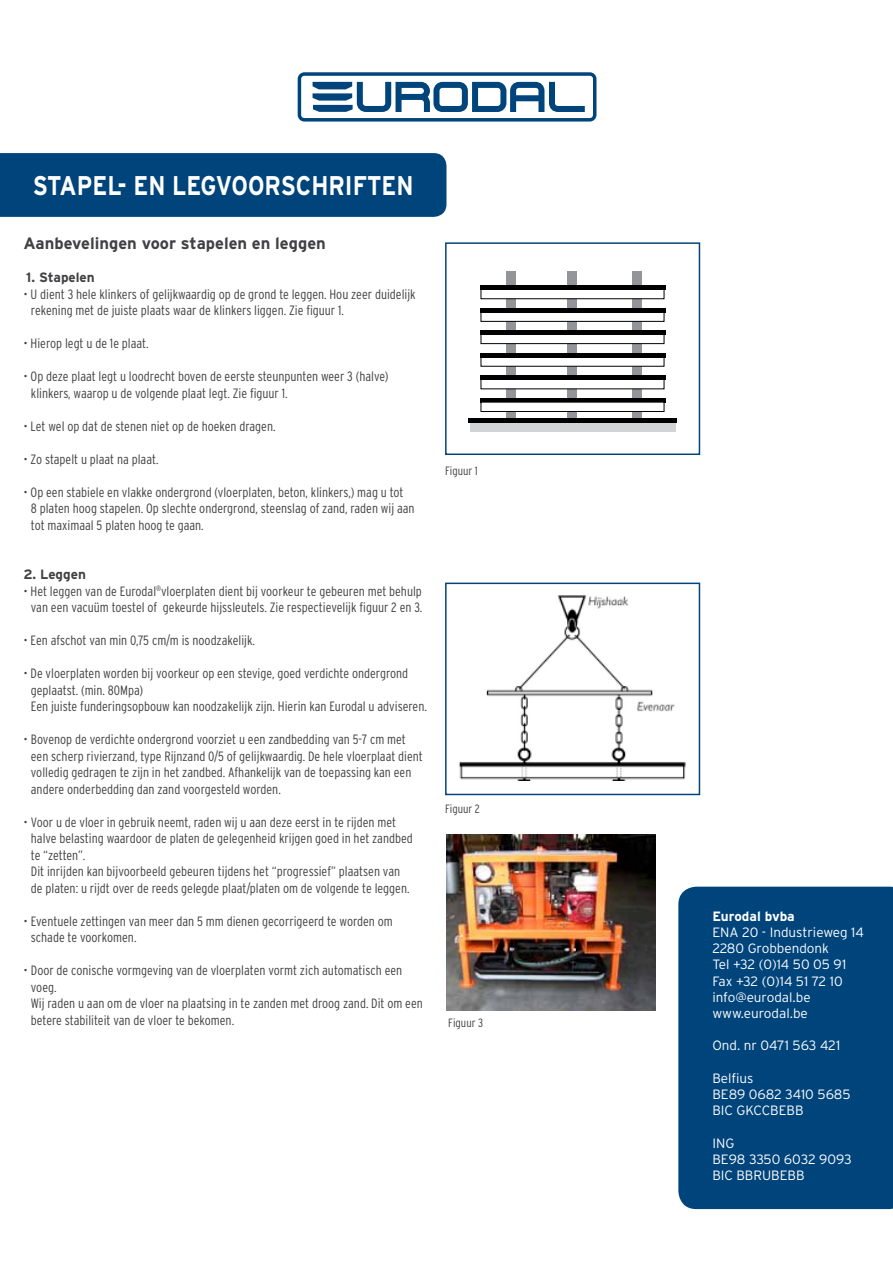
<style>
.page{position:relative;width:893px;height:1263px;background:#fff}
.page>*{position:absolute;margin:0;border:0;box-sizing:border-box;transform-origin:0 0}
.t1{font:700 27px "Interstate";color:#fff;scale:.85 1}
.t2{font:700 16.5px "Interstate";color:#414042}
.t3{font:300 condensed 13.5px/16.5px "Interstate";color:#414042}
.t4{font:300 13.5px/16.2px "Interstate";color:#fff}
.t5{font:700 13.5px "Interstate";color:#414042}
.t6{font:700 13.5px "Interstate";color:#fff}
.t7{font:300 condensed 12px "Interstate";color:#414042}
</style>
<div class="page">
<svg style="left:298px;top:72px;width:298px;height:50px"></svg>
<div style="left:678px;top:887px;width:215px;height:322px;background:#00447c"></div>
<div style="left:0;top:153px;width:446px;height:64px;background:#00447c"></div>
<div style="left:445px;top:242px;width:255px;height:213px;border:2px solid #00447c"></div>
<div style="left:506px;top:272px;width:9px;height:149px;background:#939598"></div>
<div style="left:471px;top:423px;width:205px;height:9px;background:#d1d3d4"></div>
<div style="left:632px;top:272px;width:10px;height:149px;background:#939598"></div>
<div style="left:567px;top:272px;width:10px;height:149px;background:#939598"></div>
<div style="left:480px;top:398px;width:185px;height:5px;background:#000"></div>
<hr style="left:468px;top:419px;width:208px;height:4px;background:#000">
<div style="left:481px;top:379px;width:183px;height:10px;background:#fff"></div>
<hr style="left:480px;top:376px;width:185px;height:4px;background:#000">
<div style="left:481px;top:356px;width:183px;height:11px;background:#fff;border:1px solid #000"></div>
<hr style="left:480px;top:353px;width:185px;height:4px;background:#000">
<div style="left:481px;top:334px;width:183px;height:10px;background:#fff;border:1px solid #000"></div>
<div style="left:480px;top:330px;width:185px;height:5px;background:#000"></div>
<div style="left:481px;top:312px;width:183px;height:10px;background:#fff;border:1px solid #000"></div>
<hr style="left:480px;top:308px;width:185px;height:4px;background:#000">
<div style="left:481px;top:289px;width:183px;height:10px;background:#fff"></div>
<hr style="left:480px;top:286px;width:185px;height:4px;background:#000">
<div style="left:481px;top:402px;width:183px;height:10px;background:#fff;border:1px solid #000"></div>
<img style="left:445px;top:582px;width:256px;height:198px">
<div style="left:445px;top:583px;width:255px;height:212px;border:2px solid #00447c"></div>
<img style="left:447px;top:834px;width:208px;height:176px">
<h1 class="t1" style="left:33px;top:169px;width:450px">STAPEL- EN LEGVOORSCHRIFTEN</h1>
<p class="t2" style="left:23px;top:233px;width:304px">Aanbevelingen voor stapelen en leggen</p>
<p class="t5" style="left:26px;top:269px;width:70px">1. Stapelen</p>
<p class="t3" style="left:31px;top:286px;width:386px;text-indent:-8px">• U dient 3 hele klinkers of gelijkwaardig op de grond te leggen. Hou zeer duidelijk rekening met de juiste plaats waar de klinkers liggen. Zie figuur 1.</p>
<p class="t3" style="left:23px;top:335px;width:127px">• Hierop legt u de 1e plaat.</p>
<p class="t3" style="left:31px;top:368px;width:359px;text-indent:-8px">• Op deze plaat legt u loodrecht boven de eerste steunpunten weer 3 (halve) klinkers, waarop u de volgende plaat legt. Zie figuur 1.</p>
<p class="t3" style="left:23px;top:418px;width:254px">• Let wel op dat de stenen niet op de hoeken dragen.</p>
<p class="t3" style="left:23px;top:451px;width:137px">• Zo stapelt u plaat na plaat.</p>
<p class="t3" style="left:31px;top:484px;width:385px;text-indent:-8px">• Op een stabiele en vlakke ondergrond (vloerplaten, beton, klinkers,) mag u tot<br>8 platen hoog stapelen. Op slechte ondergrond, steenslag of zand, raden wij aan tot maximaal 5 platen hoog te gaan.</p>
<p class="t5" style="left:23px;top:566px;width:64px">2. Leggen</p>
<p class="t3" style="left:23px;top:583px;width:400px;text-align:center">• Het leggen van de Eurodal<sup>®</sup>vloerplaten dient bij voorkeur te gebeuren met behulp van een vacuüm toestel of gekeurde hijssleutels. Zie respectievelijk figuur 2 en 3.</p>
<p class="t3" style="left:23px;top:632px;width:233px">• Een afschot van min 0,75 cm/m is noodzakelijk.</p>
<p class="t3" style="left:31px;top:665px;width:397px;text-indent:-8px">• De vloerplaten worden bij voorkeur op een stevige, goed verdichte ondergrond geplaatst. (min. 80Mpa)<br>Een juiste funderingsopbouw kan noodzakelijk zijn. Hierin kan Eurodal u adviseren.</p>
<p class="t3" style="left:31px;top:731px;width:393px;text-indent:-8px">• Bovenop de verdichte ondergrond voorziet u een zandbedding van 5-7 cm met een scherp rivierzand, type Rijnzand 0/5 of gelijkwaardig. De hele vloerplaat dient volledig gedragen te zijn in het zandbed. Afhankelijk van de toepassing kan een andere onderbedding dan zand voorgesteld worden.</p>
<p class="t3" style="left:31px;top:814px;width:383px;text-indent:-8px">• Voor u de vloer in gebruik neemt, raden wij u aan deze eerst in te rijden met halve belasting waardoor de platen de gelegenheid krijgen goed in het zandbed te “zetten”.<br>Dit inrijden kan bijvoorbeeld gebeuren tijdens het “progressief” plaatsen van de platen: u rijdt over de reeds gelegde plaat/platen om de volgende te leggen.</p>
<p class="t3" style="left:31px;top:913px;width:363px;text-indent:-8px">• Eventuele zettingen van meer dan 5 mm dienen gecorrigeerd te worden om schade te voorkomen.</p>
<p class="t3" style="left:31px;top:962px;width:393px;text-indent:-8px">• Door de conische vormgeving van de vloerplaten vormt zich automatisch een voeg.<br>Wij raden u aan om de vloer na plaatsing in te zanden met droog zand. Dit om een betere stabiliteit van de vloer te bekomen.</p>
<p class="t7" style="left:445px;top:464px;width:34px">Figuur 1</p>
<p class="t7" style="left:445px;top:802px;width:36px">Figuur 2</p>
<p class="t7" style="left:448px;top:1016px;width:36px">Figuur 3</p>
<p class="t6" style="left:712px;top:908px;width:84px">Eurodal bvba</p>
<p class="t4" style="left:712px;top:924px;width:153px">ENA 20 - Industrieweg 14<br>2280 Grobbendonk<br>Tel +32 (0)14 50 05 91<br>Fax +32 (0)14 51 72 10 info@eurodal.be www.eurodal.be</p>
<p class="t4" style="left:712px;top:1037px;width:129px">Ond. nr 0471 563 421</p>
<p class="t4" style="left:712px;top:1070px;width:140px">Belfius<br>BE89 0682 3410 5685<br>BIC GKCCBEBB</p>
<p class="t4" style="left:712px;top:1135px;width:141px">ING<br>BE98 3350 6032 9093<br>BIC BBRUBEBB</p>
</div>
